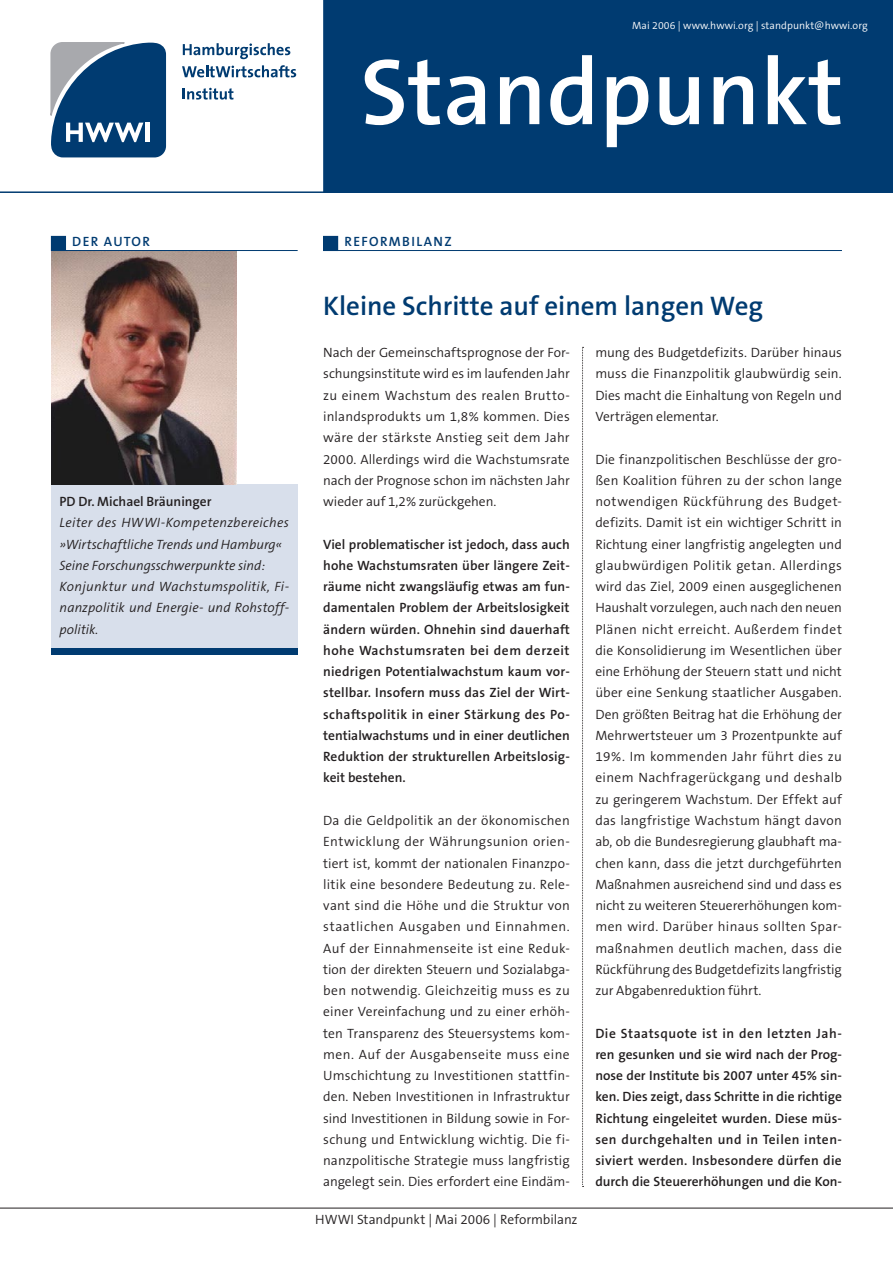
<style>
.page{position:relative;width:893px;height:1263px;background:#fff}
.page>*{position:absolute;margin:0;border:0;box-sizing:border-box;transform-origin:0 0}
.t1{font:600 94.5px "The Sans B6";color:#fff}
.Headline{font:600 27px "The Sans B6";color:#003b71}
.Fliesstext{font:300 13.5px/21.3px "The Sans B4";letter-spacing:-.005em;color:#231f20;text-align:justify}
.Fliesstext-2{font:600 13.5px/21.3px "The Sans B6";color:#231f20;text-align:justify}
.Editorial{font:italic 300 13.5px/21.3px "The Sans B4";letter-spacing:.005em;color:#231f20}
.Themen{font:600 13.5px "The Sans B6";letter-spacing:.1em;color:#003b71}
.t2{font:300 10.5px "The Sans B4";letter-spacing:.005em;color:#fff}
</style>
<div class="page">
<div style="left:51px;top:485px;width:247px;height:170px;background:#d8dfeb"></div>
<div style="left:323px;top:0;width:570px;height:191px;background:#003b71"></div>
<svg style="left:183px;top:88px;width:50px;height:12px"></svg>
<svg style="left:182px;top:65px;width:114px;height:12px"></svg>
<svg style="left:183px;top:43px;width:107px;height:16px"></svg>
<svg style="left:50px;top:42px;width:116px;height:115px;background:#346089"></svg>
<hr style="left:0;top:191px;width:893px;height:2px;background:#003b71">
<svg style="left:582px;top:347px;width:2px;height:840px"></svg>
<hr style="left:0;top:1208px;width:893px;height:1px;background:#231f20">
<div style="left:324px;top:236px;width:14px;height:14px;background:#003b71"></div>
<div style="left:323px;top:236px;width:15px;height:15px;border:1px solid #003b71"></div>
<hr style="left:323px;top:250px;width:519px;height:1px;background:#003b71">
<div style="left:51px;top:648px;width:247px;height:7px;background:#003b71"></div>
<img style="left:51px;top:251px;width:186px;height:234px">
<hr style="left:51px;top:250px;width:247px;height:1px;background:#003b71">
<div style="left:51px;top:236px;width:15px;height:14px;background:#003b71"></div>
<p class="t2" style="left:632px;top:20px;width:237px">Mai 2006 | www.hwwi.org | standpunkt@hwwi.org</p>
<p class="t1" style="left:360px;top:41px;width:485px">Standpunkt</p>
<p class="Themen" style="left:72px;top:234px;width:79px">DER AUTOR</p>
<p class="Fliesstext-2" style="left:60px;top:491px;width:154px">PD Dr. Michael Bräuninger</p>
<p class="Editorial" style="left:60px;top:512px;width:231px">Leiter des HWWI-Kompetenzbereiches »Wirtschaftliche Trends und Hamburg«</p>
<p class="Editorial" style="left:60px;top:555px;width:207px">Seine Forschungsschwerpunkte sind:</p>
<p class="Editorial" style="left:60px;top:576px;width:231px;text-align:justify">Konjunktur und Wachstumspolitik, Fi&shy;nanzpolitik und Energie- und Rohstoff&shy;politik.</p>
<p class="Themen" style="left:344px;top:234px;width:109px">REFORMBILANZ</p>
<p class="Headline" style="left:323px;top:291px;width:441px">Kleine Schritte auf einem langen Weg</p>
<p class="Fliesstext" style="left:323px;top:342px;width:248px">Nach der Gemeinschaftsprognose der For&shy;schungsinstitute wird es im laufenden Jahr zu einem Wachstum des realen Brutto&shy;inlandsprodukts um 1,8% kommen. Dies wäre der stärkste Anstieg seit dem Jahr 2000. Allerdings wird die Wachstumsrate nach der Prognose schon im nächsten Jahr wieder auf 1,2% zurückgehen.</p>
<p class="Fliesstext-2" style="left:323px;top:534px;width:248px">Viel problematischer ist jedoch, dass auch hohe Wachstumsraten über längere Zeit&shy;räume nicht zwangsläufig etwas am fun&shy;damentalen Problem der Arbeitslosigkeit ändern würden. Ohnehin sind dauerhaft hohe Wachstumsraten bei dem derzeit niedrigen Potentialwachstum kaum vor&shy;stellbar. Insofern muss das Ziel der Wirt&shy;schaftspolitik in einer Stärkung des Po&shy;tentialwachstums und in einer deutlichen Reduktion der strukturellen Arbeitslosig&shy;keit bestehen.</p>
<p class="Fliesstext" style="left:323px;top:810px;width:248px">Da die Geldpolitik an der ökonomischen Entwicklung der Währungsunion orien&shy;tiert ist, kommt der nationalen Finanzpo&shy;litik eine besondere Bedeutung zu. Rele&shy;vant sind die Höhe und die Struktur von staatlichen Ausgaben und Einnahmen.<br>Auf der Einnahmenseite ist eine Reduk&shy;tion der direkten Steuern und Sozialabga&shy;ben notwendig. Gleichzeitig muss es zu einer Vereinfachung und zu einer erhöh&shy;ten Transparenz des Steuersystems kom&shy;men. Auf der Ausgabenseite muss eine Umschichtung zu Investitionen stattfin&shy;den. Neben Investitionen in Infrastruktur sind Investitionen in Bildung sowie in For&shy;schung und Entwicklung wichtig. Die fi&shy;nanzpolitische Strategie muss langfristig angelegt sein. Dies erfordert eine Eindäm-</p>
<p class="Fliesstext" style="left:315px;top:1209px;width:264px">HWWI Standpunkt | Mai 2006 | Reformbilanz</p>
<p class="Fliesstext" style="left:595px;top:342px;width:248px">mung des Budgetdefizits. Darüber hinaus muss die Finanzpolitik glaubwürdig sein.<br>Dies macht die Einhaltung von Regeln und Verträgen elementar.</p>
<p class="Fliesstext" style="left:595px;top:449px;width:248px">Die finanzpolitischen Beschlüsse der gro&shy;ßen Koalition führen zu der schon lange notwendigen Rückführung des Budget&shy;defizits. Damit ist ein wichtiger Schritt in Richtung einer langfristig angelegten und glaubwürdigen Politik getan. Allerdings wird das Ziel, 2009 einen ausgeglichenen Haushalt vorzulegen, auch nach den neuen Plänen nicht erreicht. Außerdem findet die Konsolidierung im Wesentlichen über eine Erhöhung der Steuern statt und nicht über eine Senkung staatlicher Ausgaben.<br>Den größten Beitrag hat die Erhöhung der Mehrwertsteuer um 3 Prozentpunkte auf 19%. Im kommenden Jahr führt dies zu einem Nachfragerückgang und deshalb zu geringerem Wachstum. Der Effekt auf das langfristige Wachstum hängt davon ab, ob die Bundesregierung glaubhaft ma&shy;chen kann, dass die jetzt durchgeführten Maßnahmen ausreichend sind und dass es nicht zu weiteren Steuererhöhungen kom&shy;men wird. Darüber hinaus sollten Spar&shy;maßnahmen deutlich machen, dass die Rückführung des Budgetdefizits langfristig zur Abgabenreduktion führt.</p>
<p class="Fliesstext-2" style="left:595px;top:1023px;width:248px">Die Staatsquote ist in den letzten Jah&shy;ren gesunken und sie wird nach der Prog&shy;nose der Institute bis 2007 unter 45% sin&shy;ken. Dies zeigt, dass Schritte in die richtige Richtung eingeleitet wurden. Diese müs&shy;sen durchgehalten und in Teilen inten&shy;siviert werden. Insbesondere dürfen die durch die Steuererhöhungen und die Kon-</p>
</div>
